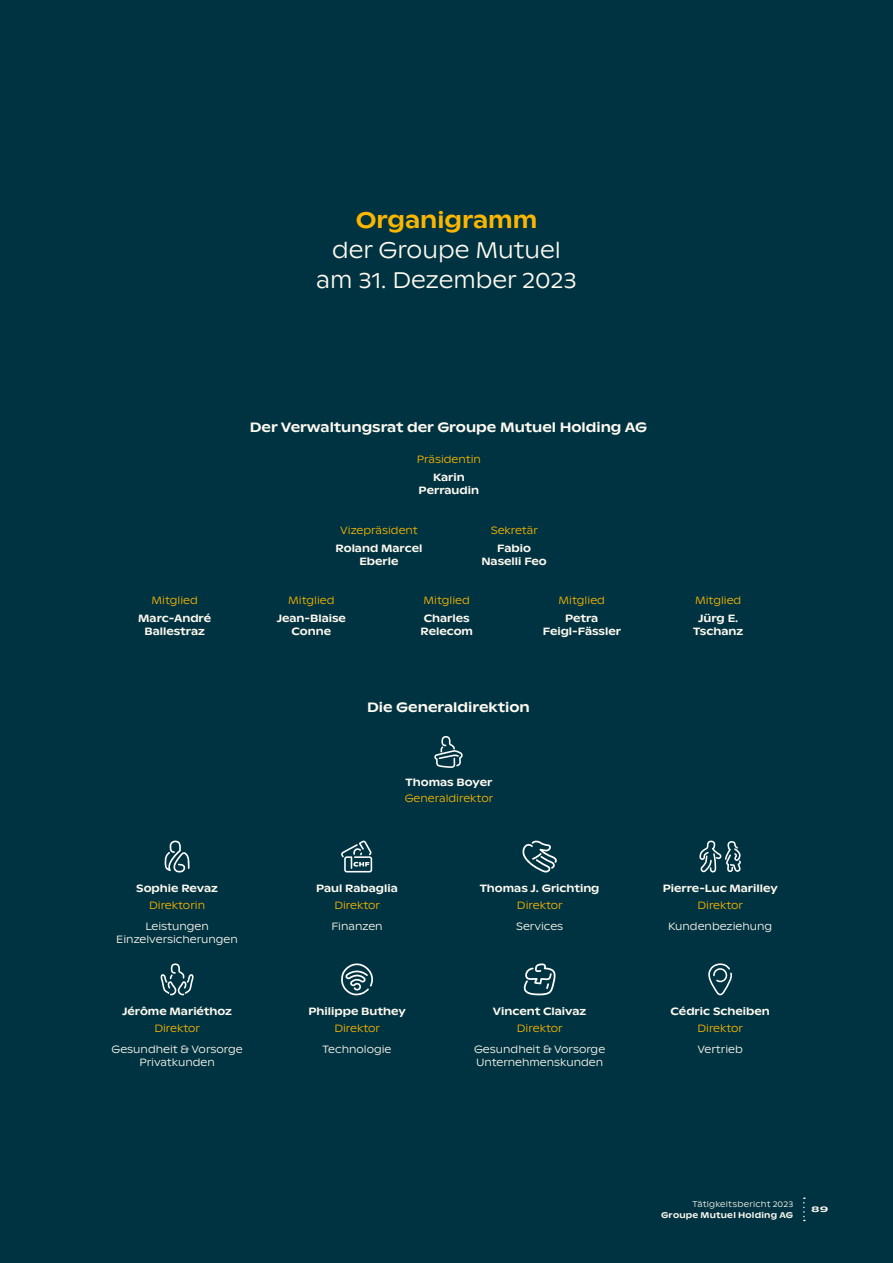
<style>
.page{position:relative;width:893px;height:1263px;background:#003341}
.page>*{position:absolute;margin:0;border:0;box-sizing:border-box;transform-origin:0 0}
.t1{font:300 22.5px/30px "ABC Ginto Nord";color:#fffbf1;text-align:center}
.t2{font:500 22.5px "ABC Ginto Nord";color:#fab600}
.t3{font:500 13.5px "ABC Ginto Nord";color:#fffbf1}
.t4{font:500 10.5px/12.6px "ABC Ginto Nord";color:#fffbf1;text-align:center}
.t5{font:300 10.5px "ABC Ginto Nord";color:#fab600}
.t6{font:300 10.5px/12.6px "ABC Ginto Nord";color:#fffbf1;text-align:center}
.t7{font:300 8.25px "ABC Ginto Nord";letter-spacing:.02em;color:#fffbf1}
.t8{font:500 8.25px "ABC Ginto Nord";letter-spacing:.025em;color:#fffbf1}
.t9{font:500 8.25px "ABC Ginto Nord";letter-spacing:.025em;color:#fffbf1;scale:1.5 1}
</style>
<div class="page">
<svg style="left:164px;top:840px;width:26px;height:32px"></svg>
<svg style="left:522px;top:840px;width:35px;height:32px"></svg>
<svg style="left:699px;top:840px;width:42px;height:32px"></svg>
<svg style="left:341px;top:963px;width:32px;height:32px"></svg>
<svg style="left:434px;top:736px;width:29px;height:32px"></svg>
<svg style="left:161px;top:963px;width:33px;height:32px"></svg>
<svg style="left:523px;top:963px;width:33px;height:32px"></svg>
<svg style="left:708px;top:963px;width:24px;height:32px"></svg>
<svg style="left:341px;top:840px;width:31px;height:32px"></svg>
<svg style="left:803px;top:1197px;width:2px;height:24px"></svg>
<h1 class="t2" style="left:356px;top:206px;width:183px">Organigramm</h1>
<h1 class="t1" style="left:316px;top:235px;width:262px">der Groupe Mutuel am 31. Dezember 2023</h1>
<p class="t3" style="left:250px;top:419px;width:399px">Der Verwaltungsrat der Groupe Mutuel Holding AG</p>
<p class="t5" style="left:417px;top:453px;width:66px">Präsidentin</p>
<p class="t4" style="left:419px;top:471px;width:62px">Karin<br>Perraudin</p>
<p class="t5" style="left:340px;top:524px;width:79px">Vizepräsident</p>
<p class="t5" style="left:491px;top:524px;width:49px">Sekretär</p>
<p class="t4" style="left:336px;top:542px;width:88px">Roland Marcel<br>Eberle</p>
<p class="t4" style="left:481px;top:542px;width:67px">Fabio<br>Naselli Feo</p>
<p class="t5" style="left:152px;top:594px;width:48px">Mitglied</p>
<p class="t5" style="left:288px;top:594px;width:48px">Mitglied</p>
<p class="t5" style="left:424px;top:594px;width:48px">Mitglied</p>
<p class="t5" style="left:559px;top:594px;width:48px">Mitglied</p>
<p class="t5" style="left:695px;top:594px;width:48px">Mitglied</p>
<p class="t4" style="left:138px;top:612px;width:74px">Marc-André<br>Ballestraz</p>
<p class="t4" style="left:136px;top:882px;width:83px">Sophie Revaz</p>
<p class="t5" style="left:149px;top:899px;width:57px">Direktorin</p>
<p class="t6" style="left:116px;top:920px;width:123px">Leistungen<br>Einzelversicherungen</p>
<p class="t4" style="left:122px;top:1005px;width:111px">Jérôme Mariéthoz</p>
<p class="t5" style="left:154px;top:1022px;width:47px">Direktor</p>
<p class="t6" style="left:112px;top:1043px;width:133px">Gesundheit &amp; Vorsorge<br>Privatkunden</p>
<p class="t4" style="left:277px;top:612px;width:71px">Jean-Blaise<br>Conne</p>
<p class="t4" style="left:421px;top:612px;width:54px">Charles<br>Relecom</p>
<p class="t4" style="left:693px;top:612px;width:52px">Jürg E.<br>Tschanz</p>
<p class="t4" style="left:543px;top:612px;width:80px">Petra<br>Feigl-Fässler</p>
<p class="t3" style="left:367px;top:699px;width:164px">Die Generaldirektion</p>
<p class="t4" style="left:406px;top:775px;width:88px">Thomas Boyer</p>
<p class="t5" style="left:405px;top:792px;width:90px">Generaldirektor</p>
<p class="t4" style="left:316px;top:882px;width:83px">Paul Rabaglia</p>
<p class="t5" style="left:334px;top:899px;width:47px">Direktor</p>
<p class="t6" style="left:331px;top:920px;width:53px">Finanzen</p>
<p class="t4" style="left:309px;top:1005px;width:99px">Philippe Buthey</p>
<p class="t5" style="left:334px;top:1022px;width:47px">Direktor</p>
<p class="t6" style="left:323px;top:1043px;width:70px">Technologie</p>
<p class="t4" style="left:480px;top:882px;width:121px">Thomas J. Grichting</p>
<p class="t5" style="left:517px;top:899px;width:47px">Direktor</p>
<p class="t6" style="left:516px;top:920px;width:49px">Services</p>
<p class="t4" style="left:493px;top:1005px;width:95px">Vincent Claivaz</p>
<p class="t5" style="left:517px;top:1022px;width:47px">Direktor</p>
<p class="t6" style="left:474px;top:1043px;width:133px;text-align:left">Gesundheit &amp; Vorsorge<br>Unternehmenskunden</p>
<p class="t4" style="left:663px;top:882px;width:116px">Pierre-Luc Marilley</p>
<p class="t5" style="left:697px;top:899px;width:47px">Direktor</p>
<p class="t6" style="left:668px;top:920px;width:106px">Kundenbeziehung</p>
<p class="t4" style="left:670px;top:1005px;width:101px">Cédric Scheiben</p>
<p class="t5" style="left:697px;top:1022px;width:47px">Direktor</p>
<p class="t6" style="left:697px;top:1043px;width:47px">Vertrieb</p>
<p class="t7" style="left:692px;top:1199px;width:102px">Tätigkeitsbericht 2023</p>
<p class="t8" style="left:661px;top:1209px;width:134px">Groupe Mutuel Holding AG</p>
<p class="t9" style="left:811px;top:1204px;width:13px">89</p>
</div>
